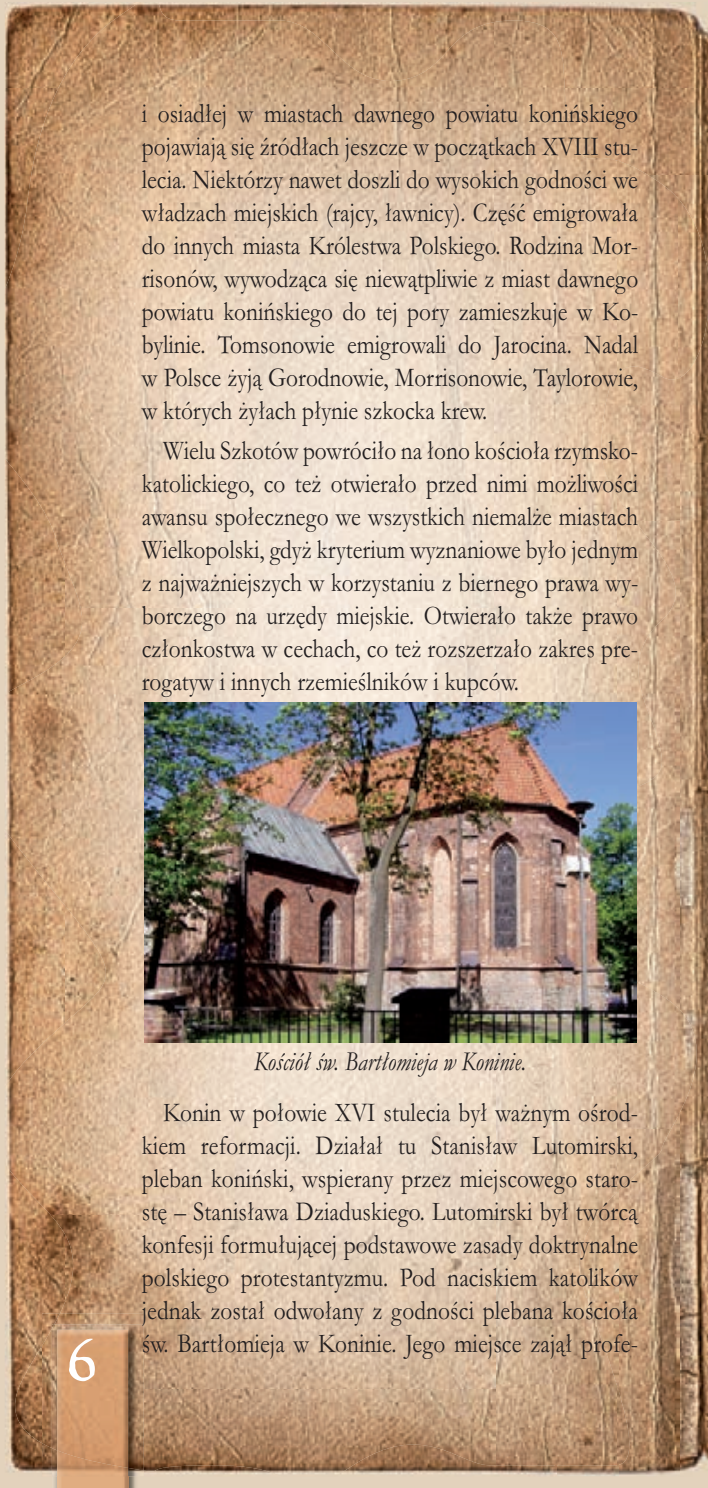
<style>
.page{position:relative;width:708px;height:1488px;background:#fff}
.page>*{position:absolute;margin:0;border:0;box-sizing:border-box;transform-origin:0 0}
.t1{font:60px "Casablanca Antique";color:#fff}
.t2{font:27.5px/33px "Garamond";color:#231f20;text-align:justify;scale:.85 1}
.t3{font:italic 27.5px "Garamond";color:#231f20;scale:.85 1}
</style>
<div class="page">
<img style="left:618px;top:2px;width:90px;height:86px">
<img style="left:679px;top:88px;width:29px;height:87px">
<img style="left:679px;top:436px;width:29px;height:1040px">
<img style="left:618px;top:870px;width:61px;height:432px">
<img style="left:0;top:0;width:335px;height:1485px">
<img style="left:5px;top:2px;width:489px;height:606px">
<img style="left:494px;top:2px;width:124px;height:1474px">
<img style="left:617px;top:88px;width:62px;height:782px">
<img style="left:678px;top:175px;width:30px;height:261px">
<img style="left:5px;top:608px;width:490px;height:782px">
<img style="left:617px;top:955px;width:91px;height:175px">
<img style="left:617px;top:1129px;width:62px;height:88px">
<img style="left:617px;top:1302px;width:62px;height:174px">
<img style="left:144px;top:1389px;width:351px;height:87px">
<svg style="left:144px;top:1470px;width:1px;height:17px"></svg>
<svg style="left:42px;top:1476px;width:10px;height:11px"></svg>
<img style="left:42px;top:1470px;width:10px;height:6px">
<img style="left:42px;top:1313px;width:102px;height:157px">
<img style="left:52px;top:1470px;width:92px;height:17px">
<img style="left:52px;top:1324px;width:92px;height:146px">
<img style="left:57px;top:1467px;width:71px;height:20px">
<img style="left:57px;top:1329px;width:71px;height:138px">
<img style="left:145px;top:702px;width:491px;height:340px">
<p class="t2" style="left:142px;top:100px;width:585px">i osiadłej w miastach dawnego powiatu konińskiego pojawiają się źródłach jeszcze w początkach XVIII stu&shy;lecia. Niektórzy nawet doszli do wysokich godności we władzach miejskich (rajcy, ławnicy). Część emigrowała do innych miasta Królestwa Polskiego. Rodzina Mor&shy;risonów, wywodząca się niewątpliwie z miast dawnego powiatu konińskiego do tej pory zamieszkuje w Ko&shy;bylinie. Tomsonowie emigrowali do Jarocina. Nadal w Polsce żyją Gorodnowie, Morrisonowie, Taylorowie, w których żyłach płynie szkocka krew.</p>
<p class="t2" style="left:142px;top:437px;width:585px;text-indent:21px">Wielu Szkotów powróciło na łono kościoła rzymsko&shy;katolickiego, co też otwierało przed nimi możliwości awansu społecznego we wszystkich niemalże miastach Wielkopolski, gdyż kryterium wyznaniowe było jednym z najważniejszych w korzystaniu z biernego prawa wy&shy;borczego na urzędy miejskie. Otwierało także prawo członkostwa w cechach, co też rozszerzało zakres pre&shy;rogatyw i innych rzemieślników i kupców.</p>
<h1 class="t1" style="left:68px;top:1325px;width:31px">6</h1>
<p class="t3" style="left:253px;top:1052px;width:322px">Kościół św. Bartłomieja w Koninie.</p>
<p class="t2" style="left:142px;top:1098px;width:585px;text-indent:21px">Konin w połowie XVI stulecia był ważnym ośrod&shy;kiem reformacji. Działał tu Stanisław Lutomirski, pleban koniński, wspierany przez miejscowego staro&shy;stę – Stanisława Dziaduskiego. Lutomirski był twórcą konfesji formułującej podstawowe zasady doktrynalne polskiego protestantyzmu. Pod naciskiem katolików jednak został odwołany z godności plebana kościoła św. Bartłomieja w Koninie. Jego miejsce zajął profe-</p>
</div>
